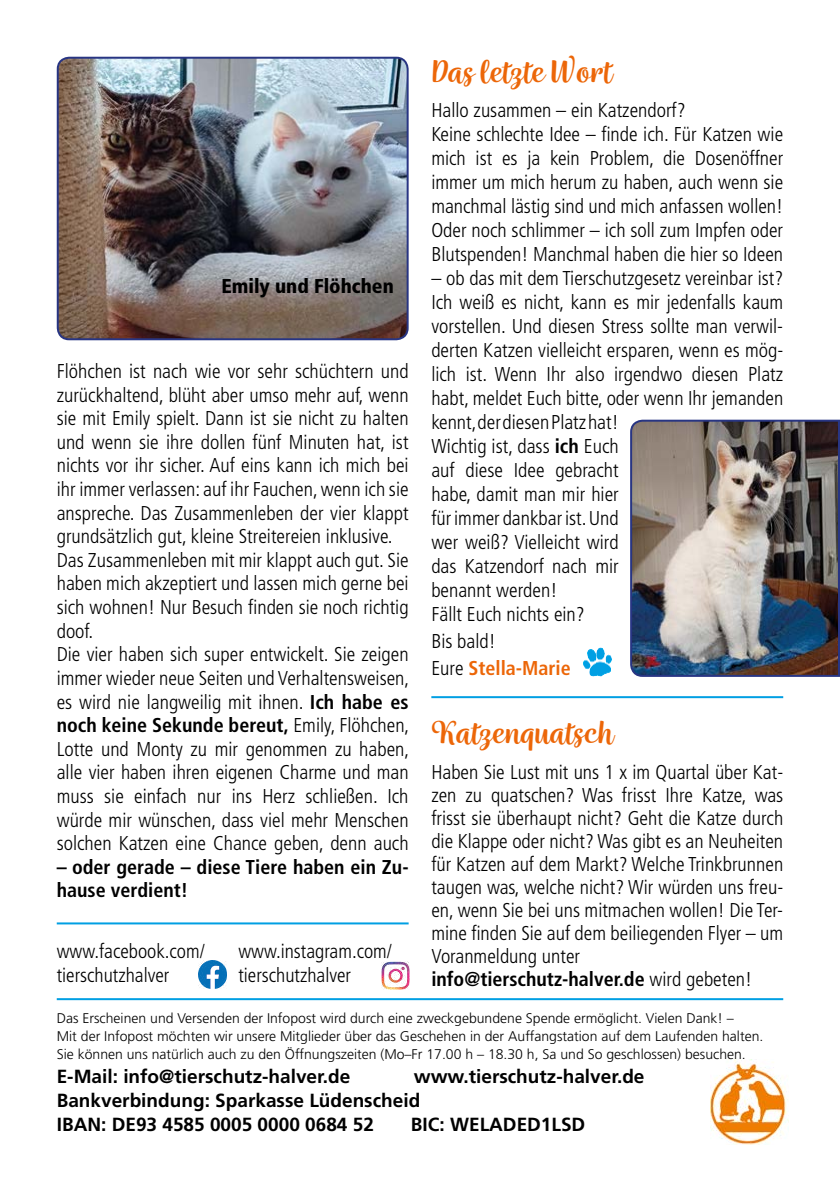
<style>
.page{position:relative;width:840px;height:1191px;background:#fff}
.page>*{position:absolute;margin:0;border:0;box-sizing:border-box;transform-origin:0 0}
.t1{font:500 36px "Wreath";letter-spacing:-.01em;color:#ec6608}
.t2{font:300 condensed 20px/24px "Frutiger";color:#000}
.t3{font:700 condensed 20px/23.6px "Frutiger";color:#000}
.t4{font:900 condensed 20px "Frutiger";color:#000}
.t5{font:700 19px/24px "Frutiger";color:#000}
.t6{font:300 14px/18px "Frutiger";color:#000}
.s1{font-weight:700}
.s2{font-weight:700;color:#ec6608}
</style>
<div class="page">
<img style="left:710px;top:1059px;width:78px;height:85px">
<hr style="left:57px;top:998px;width:725px;height:2px;background:#009fe3">
<img style="left:583px;top:647px;width:29px;height:29px">
<img style="left:630px;top:419px;width:209px;height:258px">
<hr style="left:57px;top:922px;width:351px;height:2px;background:#009fe3">
<img style="left:198px;top:960px;width:28px;height:28px">
<img style="left:381px;top:961px;width:28px;height:28px">
<hr style="left:431px;top:696px;width:351px;height:2px;background:#009fe3">
<img style="left:58px;top:58px;width:349px;height:281px">
<div style="left:57px;top:57px;width:351px;height:283px;border:2px solid #283583;border-radius:11px"></div>
<p class="t4" style="left:221px;top:274px;width:174px">Emily und Flöhchen</p>
<p class="t2" style="left:57px;top:359px;width:354px">Flöhchen ist nach wie vor sehr schüchtern und zurückhaltend, blüht aber umso mehr auf, wenn sie mit Emily spielt. Dann ist sie nicht zu halten und wenn sie ihre dollen fünf Minuten hat, ist nichts vor ihr sicher. Auf eins kann ich mich bei ihr immer verlassen: auf ihr Fauchen, wenn ich sie anspreche. Das Zusammenleben der vier klappt grundsätzlich gut, kleine Streitereien inklusive.<br>Das Zusammenleben mit mir klappt auch gut. Sie haben mich akzeptiert und lassen mich gerne bei sich wohnen! Nur Besuch finden sie noch richtig doof.<br>Die vier haben sich super entwickelt. Sie zeigen immer wieder neue Seiten und Verhaltensweisen, es wird nie langweilig mit ihnen. <span class="s1">Ich habe es noch keine Sekunde bereut,</span> Emily, Flöhchen, Lotte und Monty zu mir genommen zu haben, alle vier haben ihren eigenen Charme und man muss sie einfach nur ins Herz schließen. Ich würde mir wünschen, dass viel mehr Menschen solchen Katzen eine Chance geben, denn auch</p>
<p class="t3" style="left:57px;top:855px;width:353px">– oder gerade – diese Tiere haben ein Zu&shy;hause verdient!</p>
<p class="t2" style="left:57px;top:939px;width:149px">www.facebook.com/ tierschutzhalver</p>
<p class="t2" style="left:238px;top:939px;width:155px">www.instagram.com/ tierschutzhalver</p>
<h1 class="t1" style="left:431px;top:50px;width:182px">Das letzte Wort</h1>
<p class="t2" style="left:431px;top:98px;width:353px">Hallo zusammen – ein Katzendorf?<br>Keine schlechte Idee – finde ich. Für Katzen wie mich ist es ja kein Problem, die Dosenöffner immer um mich herum zu haben, auch wenn sie manchmal lästig sind und mich anfassen wollen!<br>Oder noch schlimmer – ich soll zum Impfen oder Blutspenden! Manchmal haben die hier so Ideen</p>
<p class="t2" style="left:431px;top:266px;width:353px">– ob das mit dem Tierschutzgesetz vereinbar ist?<br>Ich weiß es nicht, kann es mir jedenfalls kaum vorstellen. Und diesen Stress sollte man verwil&shy;derten Katzen vielleicht ersparen, wenn es mög&shy;lich ist. Wenn Ihr also irgendwo diesen Platz habt, meldet Euch bitte, oder wenn Ihr jemanden kennt, der diesen Platz hat!<br>Wichtig ist, dass <span class="s1">ich</span> Euch<br>auf diese Idee gebracht<br>habe, damit man mir hier<br>für immer dankbar ist. Und<br>wer weiß? Vielleicht wird<br>das Katzendorf nach mir<br>benannt werden!<br>Fällt Euch nichts ein?</p>
<p class="t2" style="left:431px;top:628px;width:141px;line-height:26.8px">Bis bald!<br>Eure <span class="s2">Stella-Marie</span></p>
<h1 class="t1" style="left:431px;top:710px;width:183px">Katzenquatsch</h1>
<p class="t2" style="left:431px;top:761px;width:353px;line-height:23px">Haben Sie Lust mit uns 1 x im Quartal über Kat&shy;zen zu quatschen? Was frisst Ihre Katze, was frisst sie überhaupt nicht? Geht die Katze durch die Klappe oder nicht? Was gibt es an Neuheiten für Katzen auf dem Markt? Welche Trinkbrunnen taugen was, welche nicht? Wir würden uns freu&shy;en, wenn Sie bei uns mitmachen wollen! Die Ter&shy;mine finden Sie auf dem beiliegenden Flyer – um Voranmeldung unter <span class="s1">info@tierschutz-halver.de</span> wird gebeten!</p>
<p class="t6" style="left:57px;top:1009px;width:707px">Das Erscheinen und Versenden der Infopost wird durch eine zweckgebundene Spende ermöglicht. Vielen Dank! –<br>Mit der Infopost möchten wir unsere Mitglieder über das Geschehen in der Auffangstation auf dem Laufenden halten.<br>Sie können uns natürlich auch zu den Öffnungszeiten (Mo–Fr 17.00 h – 18.30 h, Sa und So geschlossen) besuchen.</p>
<p class="t5" style="left:57px;top:1064px;width:295px">E-Mail: info@tierschutz-halver.de</p>
<p class="t5" style="left:57px;top:1064px;width:589px;text-indent:357px">www.tierschutz-halver.de<br>Bankverbindung: Sparkasse Lüdenscheid<br>IBAN: DE93 4585 0005 0000 0684 52</p>
<p class="t5" style="left:411px;top:1112px;width:176px">BIC: WELADED1LSD</p>
</div>
